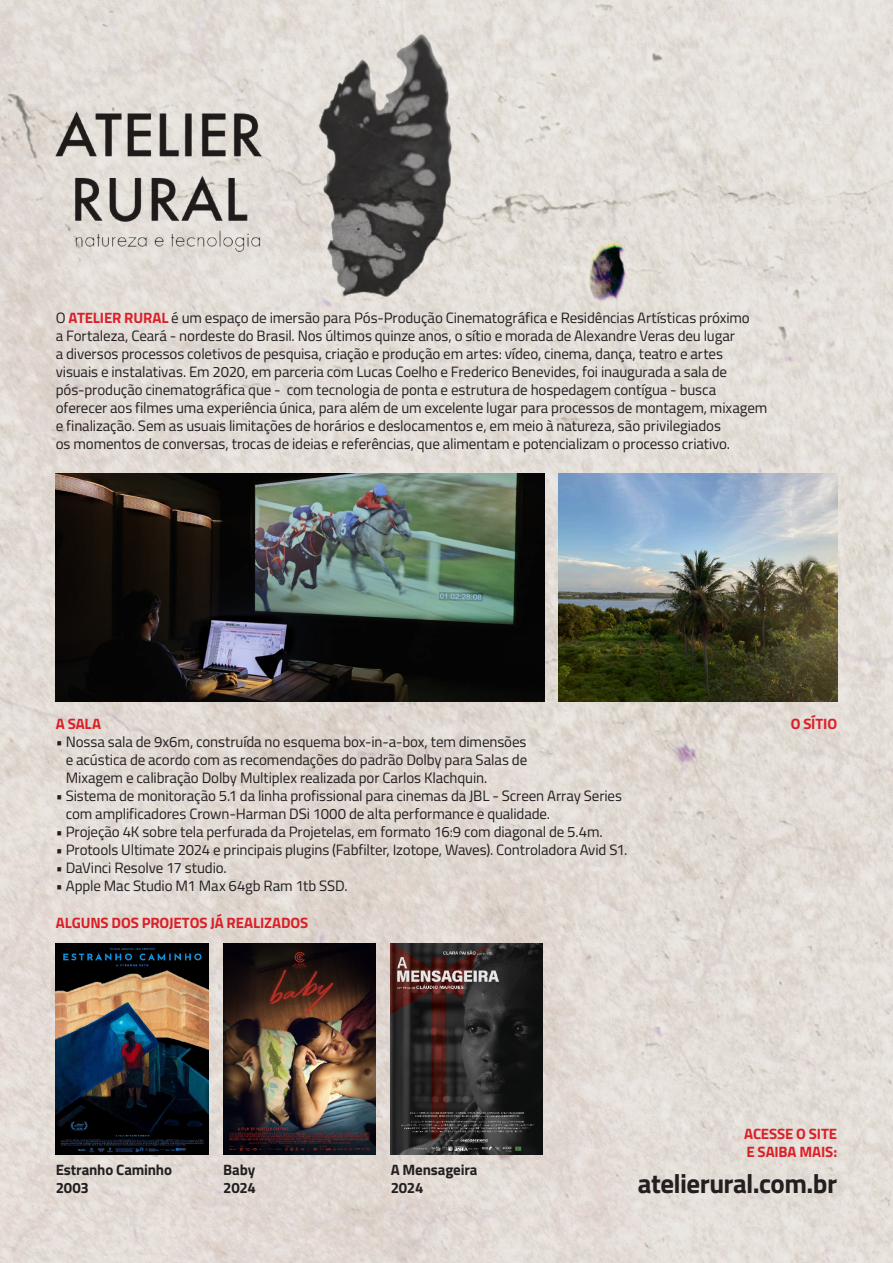
<style>
.page{position:relative;width:893px;height:1263px;background:#fff}
.page>*{position:absolute;margin:0;border:0;box-sizing:border-box;transform-origin:0 0}
.t1{font:700 27px "Cairo";letter-spacing:-.02em;color:#231f20}
.t2{font:15px/18px "Cairo";letter-spacing:-.01em;color:#231f20}
.t3{font:700 15px/18px "Cairo";letter-spacing:-.01em;color:#db1f27}
.t4{font:700 15px/18px "Cairo";letter-spacing:-.015em;color:#231f20}
.s1{font-weight:700;color:#db1f27}
</style>
<div class="page">
<img style="left:0;top:0;width:893px;height:1263px">
<img style="left:29px;top:14px;width:443px;height:294px">
<img style="left:56px;top:474px;width:488px;height:227px">
<img style="left:558px;top:473px;width:279px;height:228px">
<img style="left:223px;top:943px;width:152px;height:211px">
<img style="left:391px;top:943px;width:152px;height:211px">
<img style="left:56px;top:943px;width:152px;height:211px">
<p class="t2" style="left:56px;top:309px;width:713px">O <span class="s1">ATELIER RURAL</span> é um espaço de imersão para Pós-Produção Cinematográfica e Residências Artísticas próximo<br>a Fortaleza, Ceará - nordeste do Brasil. Nos últimos quinze anos, o sítio e morada de Alexandre Veras deu lugar<br>a diversos processos coletivos de pesquisa, criação e produção em artes: vídeo, cinema, dança, teatro e artes visuais e instalativas. Em 2020, em parceria com Lucas Coelho e Frederico Benevides, foi inaugurada a sala de pós-produção cinematográfica que - com tecnologia de ponta e estrutura de hospedagem contígua - busca oferecer aos filmes uma experiência única, para além de um excelente lugar para processos de montagem, mixagem e finalização. Sem as usuais limitações de horários e deslocamentos e, em meio à natureza, são privilegiados<br>os momentos de conversas, trocas de ideias e referências, que alimentam e potencializam o processo criativo.</p>
<p class="t3" style="left:56px;top:714px;width:47px">A SALA</p>
<p class="t2" style="left:66px;top:733px;width:463px;text-align:justify;text-indent:-10px">• Nossa sala de 9x6m, construída no esquema box-in-a-box, tem dimensões e acústica de acordo com as recomendações do padrão Dolby para Salas de Mixagem e calibração Dolby Multiplex realizada por Carlos Klachquin.</p>
<p class="t2" style="left:66px;top:787px;width:558px;text-indent:-10px">• Sistema de monitoração 5.1 da linha profissional para cinemas da JBL - Screen Array Series com amplificadores Crown-Harman DSi 1000 de alta performance e qualidade.</p>
<p class="t2" style="left:56px;top:823px;width:548px">• Projeção 4K sobre tela perfurada da Projetelas, em formato 16:9 com diagonal de 5.4m.</p>
<p class="t2" style="left:56px;top:841px;width:573px">• Protools Ultimate 2024 e principais plugins (Fabfilter, Izotope, Waves). Controladora Avid S1.</p>
<p class="t2" style="left:56px;top:859px;width:172px">• DaVinci Resolve 17 studio.</p>
<p class="t2" style="left:56px;top:877px;width:293px">• Apple Mac Studio M1 Max 64gb Ram 1tb SSD.</p>
<p class="t3" style="left:56px;top:914px;width:254px">ALGUNS DOS PROJETOS JÁ REALIZADOS</p>
<p class="t3" style="left:791px;top:714px;width:48px">O SÍTIO</p>
<p class="t4" style="left:56px;top:1160px;width:118px">Estranho Caminho</p>
<p class="t4" style="left:56px;top:1178px;width:35px">2003</p>
<p class="t4" style="left:223px;top:1160px;width:34px">Baby<br>2024</p>
<p class="t4" style="left:391px;top:1160px;width:88px">A Mensageira</p>
<p class="t4" style="left:391px;top:1178px;width:34px">2024</p>
<p class="t3" style="left:744px;top:1124px;width:94px">ACESSE O SITE<br>E SAIBA MAIS:</p>
<p class="t1" style="left:638px;top:1161px;width:201px">atelierural.com.br</p>
</div>
